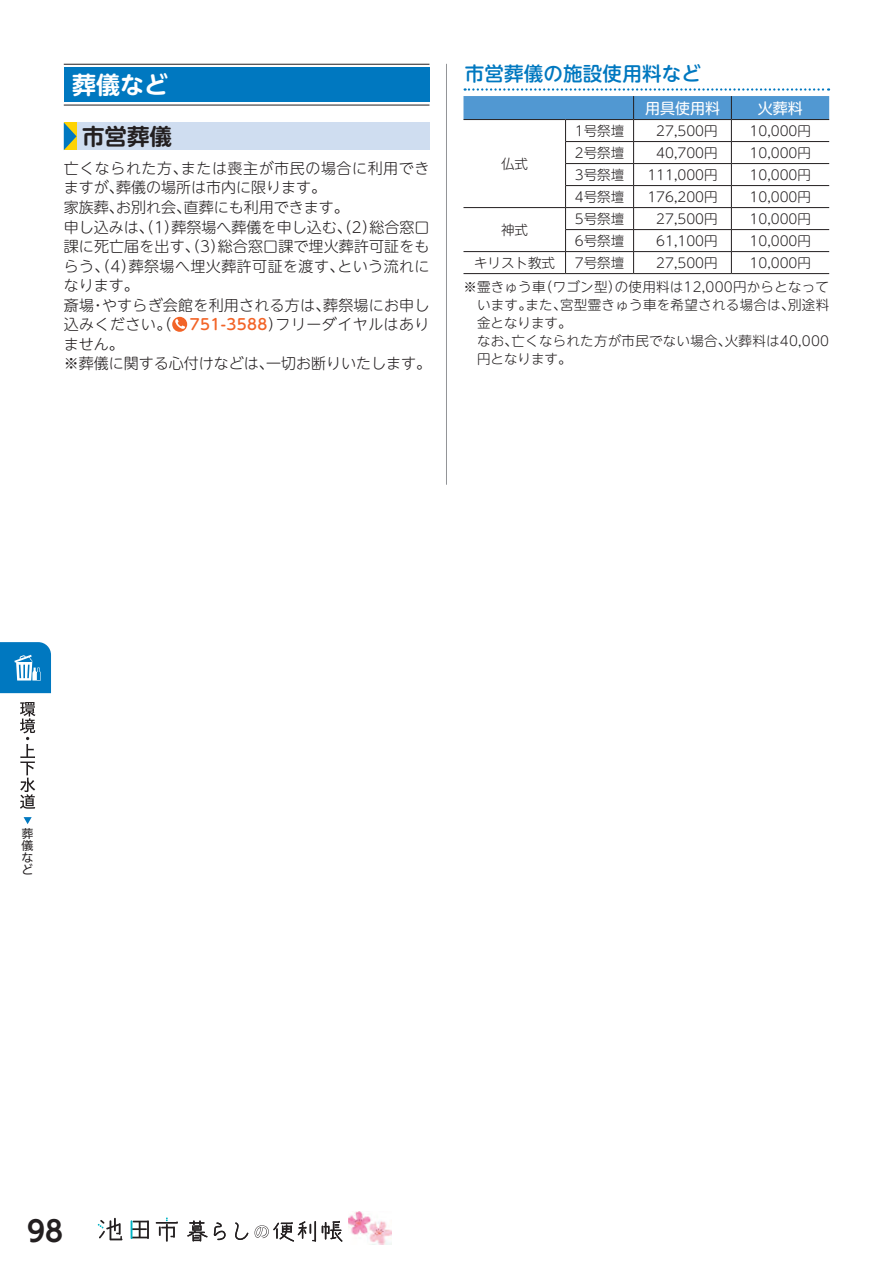
<style>
.page{position:relative;width:893px;height:1263px;background:#fff}
.page>*{position:absolute;margin:0;border:0;box-sizing:border-box;transform-origin:0 0}
.t1{font:28.5px "UD Shin Go C Oniz Pr 6 N De B";color:#231f20}
.t2{font:700 24px "UD Shin M Go Pro De";color:#fff}
.t3{font:700 22.5px "UD Shin M Go Pro De";color:#231f20}
.t4{font:500 19.5px "UD Shin M Go Pro";letter-spacing:.01em;color:#0078c0}
.t5{font:300 15px/19.5px "UD Shin M Go Pro";letter-spacing:.01em;color:#231f20}
.t6{font:15px "UD Shin M Go Pro";color:#fff}
.t7{font:300 13.5px "UD Shin M Go Pro";color:#231f20}
.t8{font:300 13.5px/18px "UD Shin M Go Pro";letter-spacing:.02em;color:#231f20}
.t9{font:12px/12.3px "Hiragino UD Sans F Std W4";color:#231f20;text-align:justify}
.s1{font-weight:500;color:#f26428}
</style>
<div class="page">
<hr style="left:463px;top:273px;width:103px;height:1px;background:#231f20">
<hr style="left:566px;top:273px;width:68px;height:1px;background:#231f20">
<hr style="left:634px;top:273px;width:97px;height:1px;background:#231f20">
<hr style="left:731px;top:273px;width:98px;height:1px;background:#231f20">
<svg style="left:463px;top:88px;width:366px;height:185px"></svg>
<hr style="left:64px;top:64px;width:365px;height:1px;background:#231f20">
<hr style="left:64px;top:105px;width:365px;height:1px;background:#231f20">
<div style="left:64px;top:68px;width:365px;height:34px;background:#0078c0"></div>
<svg style="left:172px;top:317px;width:15px;height:15px"></svg>
<svg style="left:175px;top:319px;width:10px;height:10px"></svg>
<div style="left:64px;top:123px;width:365px;height:27px;background:#cfddf0"></div>
<svg style="left:64px;top:123px;width:13px;height:27px"></svg>
<hr style="left:446px;top:64px;width:1px;height:420px;background:#939598">
<svg style="left:131px;top:1220px;width:18px;height:19px"></svg>
<svg style="left:98px;top:1218px;width:24px;height:22px"></svg>
<svg style="left:156px;top:1217px;width:22px;height:25px"></svg>
<svg style="left:187px;top:1220px;width:21px;height:21px"></svg>
<svg style="left:214px;top:1222px;width:12px;height:18px"></svg>
<svg style="left:235px;top:1222px;width:13px;height:18px"></svg>
<svg style="left:322px;top:1221px;width:20px;height:21px"></svg>
<svg style="left:255px;top:1221px;width:61px;height:21px"></svg>
<img style="left:348px;top:1211px;width:43px;height:33px">
<svg style="left:20px;top:702px;width:15px;height:107px"></svg>
<svg style="left:0;top:642px;width:51px;height:51px"></svg>
<svg style="left:24px;top:817px;width:8px;height:7px"></svg>
<h2 class="t2" style="left:72px;top:65px;width:97px">葬儀など</h2>
<h3 class="t3" style="left:82px;top:118px;width:91px">市営葬儀</h3>
<p class="t5" style="left:64px;top:158px;width:369px">亡くなられた方、または喪主が市民の場合に利用できますが、葬儀の場所は市内に限ります。<br>家族葬、お別れ会、直葬にも利用できます。<br>申し込みは、（1）葬祭場へ葬儀を申し込む、（2）総合窓口課に死亡届を出す、（3）総合窓口課で埋火葬許可証をもらう、（4）葬祭場へ埋火葬許可証を渡す、という流れになります。<br>斎場・やすらぎ会館を利用される方は、葬祭場にお申し込みください。（ <span class="s1">751-3588</span>）フリーダイヤルはありません。<br>※葬儀に関する心付けなどは、一切お断りいたします。</p>
<h3 class="t4" style="left:465px;top:58px;width:238px">市営葬儀の施設使用料など</h3>
<p class="t7" style="left:501px;top:153px;width:28px">仏式</p>
<p class="t7" style="left:501px;top:219px;width:28px">神式</p>
<p class="t6" style="left:645px;top:96px;width:76px">用具使用料</p>
<p class="t6" style="left:758px;top:96px;width:46px">火葬料</p>
<p class="t7" style="left:575px;top:120px;width:51px">1号祭壇</p>
<p class="t7" style="left:656px;top:120px;width:63px">27,500円</p>
<p class="t7" style="left:750px;top:120px;width:63px">10,000円</p>
<p class="t7" style="left:575px;top:142px;width:51px">2号祭壇</p>
<p class="t7" style="left:656px;top:142px;width:63px">40,700円</p>
<p class="t7" style="left:750px;top:142px;width:63px">10,000円</p>
<p class="t7" style="left:575px;top:164px;width:51px">3号祭壇</p>
<p class="t7" style="left:647px;top:164px;width:72px">111,000円</p>
<p class="t7" style="left:750px;top:164px;width:63px">10,000円</p>
<p class="t7" style="left:575px;top:186px;width:51px">4号祭壇</p>
<p class="t7" style="left:647px;top:186px;width:72px">176,200円</p>
<p class="t7" style="left:750px;top:186px;width:63px">10,000円</p>
<p class="t7" style="left:575px;top:208px;width:51px">5号祭壇</p>
<p class="t7" style="left:656px;top:208px;width:63px">27,500円</p>
<p class="t7" style="left:750px;top:208px;width:63px">10,000円</p>
<p class="t7" style="left:575px;top:230px;width:51px">6号祭壇</p>
<p class="t7" style="left:656px;top:230px;width:63px">61,100円</p>
<p class="t7" style="left:750px;top:230px;width:63px">10,000円</p>
<p class="t7" style="left:474px;top:252px;width:82px">キリスト教式</p>
<p class="t7" style="left:575px;top:252px;width:51px">7号祭壇</p>
<p class="t7" style="left:656px;top:252px;width:63px">27,500円</p>
<p class="t8" style="left:463px;top:250px;width:367px;line-height:24.3px;text-indent:286px">10,000円<br>※ 霊きゅう車（ワゴン型）の使用料は12,000円からとなって</p>
<p class="t8" style="left:477px;top:295px;width:354px">います。また、宮型霊きゅう車を希望される場合は、別途料金となります。<br>なお、亡くなられた方が市民でない場合、火葬料は40,000円となります。</p>
<p class="t9" style="left:22px;top:826px;width:13px">葬儀など</p>
<h1 class="t1" style="left:27px;top:1208px;width:37px">98</h1>
</div>
